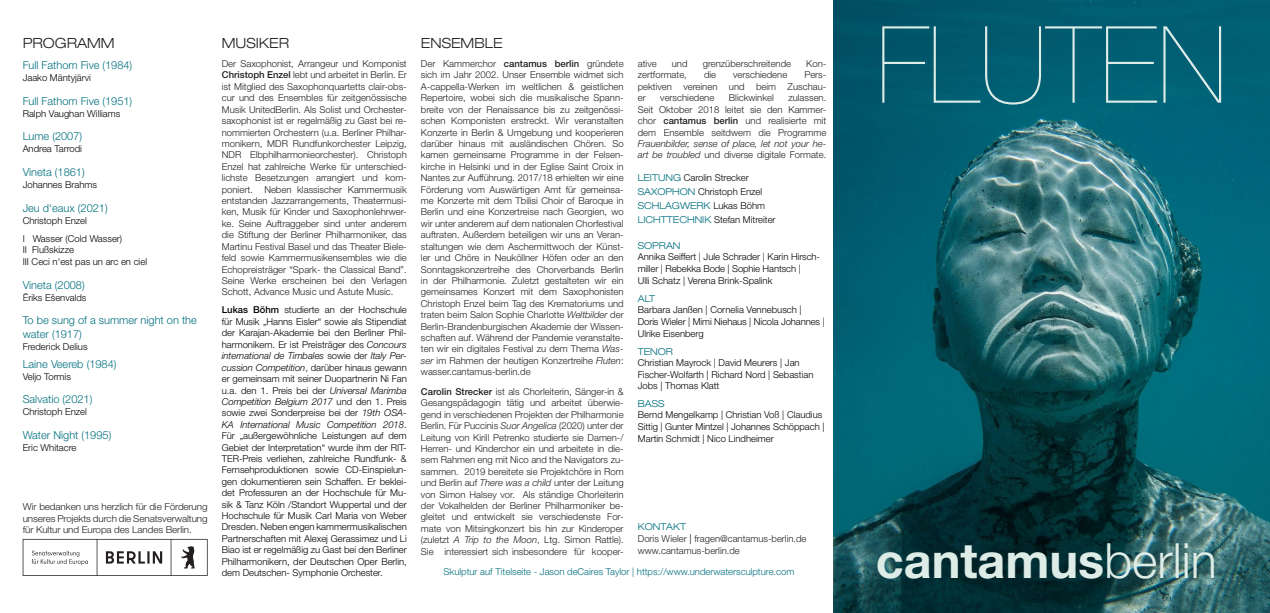
<style>
.page{position:relative;width:1270px;height:613px;background:#fff}
.page>*{position:absolute;margin:0;border:0;box-sizing:border-box;transform-origin:0 0}
.t1{font:200 106.8px "Helvetica Neue";color:#ddece7}
.t2{font:700 48.6px "Helvetica Neue";color:#ddece7}
.t3{font:300 expanded 14px "Helvetica Neue";color:#231f20}
.t4{font:300 11px/13.2px "Helvetica Neue";color:#016f7e}
.t5{font:300 9.5px/11.4px "Helvetica Neue";color:#231f20;text-align:justify}
.t6{font:300 9.5px/11.4px "Helvetica Neue";color:#000}
.t7{font:300 9.5px/11.4px "Helvetica Neue";color:#231f20;text-align:justify;scale:1.04 1}
.t8{font:300 9.5px "Helvetica Neue";color:#016f7e}
.t9{font:300 9.5px "Helvetica Neue";color:#010000}
.t10{font:300 expanded 9.5px "Helvetica Neue";color:#016f7e}
.s1{font-family:"Helvetica";color:#231f20}
.s2{font-weight:500}
.s3{font-style:italic}
.s4{font-stretch:expanded;color:#016f7e}
.s5{font-stretch:normal;color:#010000}
.s6{font-size:10px;color:#000}
.s7{font-weight:300}
</style>
<div class="page">
<svg style="left:23px;top:538px;width:185px;height:37px"></svg>
<img style="left:833px;top:0;width:437px;height:612px">
<img style="left:833px;top:85px;width:437px;height:411px">
<p class="t3" style="left:23px;top:34px;width:94px">PROGRAMM</p>
<p class="t3" style="left:222px;top:34px;width:69px">MUSIKER</p>
<p class="t3" style="left:421px;top:34px;width:83px">ENSEMBLE</p>
<p class="t4" style="left:23px;top:58px;width:111px">Full Fathom Five (1984)</p>
<p class="t6" style="left:23px;top:72px;width:70px">Jaako Mäntyjärvi</p>
<p class="t4" style="left:23px;top:94px;width:111px">Full Fathom Five (1951)</p>
<p class="t6" style="left:23px;top:107px;width:99px">Ralph Vaughan Williams</p>
<p class="t4" style="left:23px;top:130px;width:61px">Lume (2007)</p>
<p class="t6" style="left:23px;top:143px;width:61px">Andrea Tarrodi</p>
<p class="t4" style="left:23px;top:165px;width:64px">Vineta (1861)</p>
<p class="t6" style="left:23px;top:179px;width:76px">Johannes Brahms</p>
<p class="t4" style="left:23px;top:201px;width:86px">Jeu d‘eaux (2021)</p>
<p class="t6" style="left:23px;top:211px;width:101px;line-height:18px">Christoph Enzel<br>I Wasser (Cold Wasser)</p>
<p class="t6" style="left:23px;top:244px;width:126px">II Flußskizze<br>III Ceci n‘est pas un arc en ciel</p>
<p class="t4" style="left:23px;top:278px;width:64px">Vineta (2008)</p>
<p class="t6" style="left:23px;top:291px;width:65px"><span class="s1">Ē</span>riks Ešenvalds</p>
<p class="t4" style="left:23px;top:313px;width:176px">To be sung of a summer night on the water (1917)</p>
<p class="t6" style="left:23px;top:340px;width:66px">Frederick Delius</p>
<p class="t4" style="left:23px;top:357px;width:95px">Laine Veereb (1984)</p>
<p class="t6" style="left:23px;top:370px;width:50px">Veljo Tormis</p>
<p class="t4" style="left:23px;top:392px;width:71px">Salvatio (2021)</p>
<p class="t6" style="left:23px;top:406px;width:66px">Christoph Enzel</p>
<p class="t4" style="left:23px;top:428px;width:90px">Water Night (1995)</p>
<p class="t6" style="left:23px;top:441px;width:55px">Eric Whitacre</p>
<p class="t7" style="left:23px;top:500px;width:179px">Wir bedanken uns herzlich für die Förderung unseres Projekts durch die Senatsverwaltung für Kultur und Europa des Landes Berlin.</p>
<p class="t5" style="left:222px;top:58px;width:186px">Der Saxophonist, Arrangeur und Komponist <span class="s2">Christoph Enzel</span> lebt und arbeitet in Berlin. Er ist Mitglied des Saxophonquartetts clair-obs&shy;cur und des Ensembles für zeitgenössische Musik UnitedBerlin. Als Solist und Orchester&shy;saxophonist ist er regelmäßig zu Gast bei re&shy;nommierten Orchestern (u.a. Berliner Philhar&shy;monikern, MDR Rundfunkorchester Leipzig, NDR Elbphilharmonieorchester). Christoph Enzel hat zahlreiche Werke für unterschied&shy;lichste Besetzungen arrangiert und kom&shy;poniert. Neben klassischer Kammermusik entstanden Jazzarrangements, Theatermusi&shy;ken, Musik für Kinder und Saxophonlehrwer&shy;ke. Seine Auftraggeber sind unter anderem die Stiftung der Berliner Philharmoniker, das Martinu Festival Basel und das Theater Biele&shy;feld sowie Kammermusikensembles wie die Echopreisträger “Spark- the Classical Band”.<br>Seine Werke erscheinen bei den Verlagen Schott, Advance Music und Astute Music.</p>
<p class="t6" style="left:222px;top:303px;width:186px;text-align:justify"><span class="s2">Lukas Böhm</span> studierte an der Hochschule für Musik „Hanns Eisler“ sowie als Stipendiat der Karajan-Akademie bei den Berliner Phil&shy;harmonikern. Er ist Preisträger des <span class="s3">Concours international de Timbales</span> sowie der <span class="s3">Italy Per&shy;cussion Competition</span>, darüber hinaus gewann er gemeinsam mit seiner Duopartnerin Ni Fan u.a. den 1. Preis bei der <span class="s3">Universal Marimba Competition Belgium 2017</span> und den 1. Preis sowie zwei Sonderpreise bei der <span class="s3">19th OSA-KA International Music Competition 2018</span>.<br>Für „außergewöhnliche Leistungen auf dem Gebiet der Interpretation“ wurde ihm der RIT-TER-Preis verliehen, zahlreiche Rundfunk- &amp; Fernsehproduktionen sowie CD-Einspielun&shy;gen dokumentieren sein Schaffen. Er beklei&shy;det Professuren an der Hochschule für Mu&shy;sik &amp; Tanz Köln /Standort Wuppertal und der Hochschule für Musik Carl Maria von Weber Dresden. Neben engen kammermusikalischen Partnerschaften mit Alexej Gerassimez und Li Biao ist er regelmäßig zu Gast bei den Berliner Philharmonikern, der Deutschen Oper Berlin, dem Deutschen- Symphonie Orchester.</p>
<p class="t5" style="left:421px;top:58px;width:204px">Der Kammerchor <span class="s2">cantamus berlin</span> gründete sich im Jahr 2002. Unser Ensemble widmet sich A-cappella-Werken im weltlichen &amp; geistlichen Repertoire, wobei sich die musikalische Spann&shy;breite von der Renaissance bis zu zeitgenössi&shy;schen Komponisten erstreckt. Wir veranstalten Konzerte in Berlin &amp; Umgebung und kooperieren darüber hinaus mit ausländischen Chören. So kamen gemeinsame Programme in der Felsen&shy;kirche in Helsinki und in der Eglise Saint Croix in Nantes zur Aufführung. 2017/18 erhielten wir eine Förderung vom Auswärtigen Amt für gemeinsa&shy;me Konzerte mit dem Tbilisi Choir of Baroque in Berlin und eine Konzertreise nach Georgien, wo wir unter anderem auf dem nationalen Chorfestival auftraten. Außerdem beteiligen wir uns an Veran&shy;staltungen wie dem Aschermittwoch der Künst&shy;ler und Chöre in Neuköllner Höfen oder an den Sonntagskonzertreihe des Chorverbands Berlin in der Philharmonie. Zuletzt gestalteten wir ein gemeinsames Konzert mit dem Saxophonisten Christoph Enzel beim Tag des Krematoriums und traten beim Salon Sophie Charlotte <span class="s3">Weltbilder</span> der Berlin-Brandenburgischen Akademie der Wissen&shy;schaften auf. Während der Pandemie veranstalte&shy;ten wir ein digitales Festival zu dem Thema <span class="s3">Was&shy;ser</span> im Rahmen der heutigen Konzertreihe <span class="s3">Fluten</span>: wasser.cantamus-berlin.de</p>
<p class="t5" style="left:421px;top:385px;width:204px"><span class="s2">Carolin Strecker</span> ist als Chorleiterin, Sänger-in &amp; Gesangspädagogin tätig und arbeitet überwie&shy;gend in verschiedenen Projekten der Philharmonie Berlin. Für Puccinis <span class="s3">Suor Angelica</span> (2020) unter der Leitung von Kirill Petrenko studierte sie Damen-/ Herren- und Kinderchor ein und arbeitete in die&shy;sem Rahmen eng mit Nico and the Navigators zu&shy;sammen. 2019 bereitete sie Projektchöre in Rom und Berlin auf <span class="s3">There was a child</span> unter der Leitung von Simon Halsey vor. Als ständige Chorleiterin der Vokalhelden der Berliner Philharmoniker be&shy;gleitet und entwickelt sie verschiedenste For&shy;mate von Mitsingkonzert bis hin zur Kinderoper (zuletzt <span class="s3">A Trip to the Moon</span>, Ltg. Simon Rattle).<br>Sie interessiert sich insbesondere für kooper-</p>
<p class="t5" style="left:638px;top:58px;width:20px">ative</p>
<p class="t5" style="left:672px;top:58px;width:17px">und</p>
<p class="t5" style="left:703px;top:58px;width:90px">grenzüberschreitende</p>
<p class="t5" style="left:806px;top:58px;width:22px">Kon-</p>
<p class="t5" style="left:638px;top:69px;width:51px">zertformate,</p>
<p class="t5" style="left:704px;top:69px;width:14px">die</p>
<p class="t5" style="left:733px;top:69px;width:56px">verschiedene</p>
<p class="t5" style="left:638px;top:69px;width:190px;text-indent:167px">Pers&shy;pektiven vereinen und beim Zuschau&shy;er</p>
<p class="t5" style="left:638px;top:92px;width:190px;text-indent:151px">zulassen.<br>Seit Oktober 2018 leitet sie den Kammer&shy;chor <span class="s2">cantamus berlin</span> und realisierte mit dem Ensemble seitdwem die Programme <span class="s3">Frauenbilder, sense of place, let not your he&shy;art be troubled</span> und diverse digitale Formate.</p>
<p class="t9" style="left:638px;top:172px;width:113px"><span class="s4">LEITUNG</span> Carolin Strecker</p>
<p class="t9" style="left:638px;top:186px;width:126px"><span class="s4">SAXOPHON</span> Christoph Enzel</p>
<p class="t10" style="left:638px;top:200px;width:129px">SCHLAGWERK <span class="s5">Lukas Böhm</span></p>
<p class="t9" style="left:638px;top:214px;width:139px"><span class="s4">LICHTTECHNIK</span> Stefan Mitreiter</p>
<p class="t10" style="left:638px;top:240px;width:44px">SOPRAN</p>
<p class="t6" style="left:638px;top:251px;width:184px">Annika Seiffert | Jule Schrader | Karin Hirsch&shy;miller | Rebekka Bode | Sophie Hantsch |</p>
<p class="t6" style="left:638px;top:271px;width:136px;line-height:18px">Ulli Schatz | Verena Brink-Spalink<br><span class="s4">ALT</span></p>
<p class="t6" style="left:638px;top:304px;width:165px">Barbara Janßen | Cornelia Vennebusch |</p>
<p class="t6" style="left:638px;top:315px;width:188px">Doris Wieler | Mimi Niehaus | Nicola Johannes |</p>
<p class="t6" style="left:638px;top:327px;width:67px">Ulrike Eisenberg</p>
<p class="t10" style="left:638px;top:345px;width:37px">TENOR</p>
<p class="t6" style="left:638px;top:357px;width:177px">Christian Mayrock | David Meurers | Jan<br>Fischer-Wolfarth | Richard Nord | Sebastian<br>Jobs | Thomas Klatt</p>
<p class="t10" style="left:638px;top:398px;width:28px">BASS</p>
<p class="t6" style="left:638px;top:409px;width:188px">Bernd Mengelkamp | Christian Voß | Claudius<br>Sittig | Gunter Mintzel | Johannes Schöppach |</p>
<p class="t6" style="left:638px;top:432px;width:137px">Martin Schmidt | Nico Lindheimer</p>
<p class="t5" style="left:660px;top:92px;width:56px">verschiedene</p>
<p class="t5" style="left:729px;top:92px;width:46px">Blickwinkel</p>
<p class="t10" style="left:638px;top:521px;width:50px">KONTAKT</p>
<p class="t5" style="left:638px;top:533px;width:170px">Doris Wieler <span class="s6">|</span> fragen@cantamus-berlin.de www.cantamus-berlin.de</p>
<p class="t8" style="left:444px;top:566px;width:352px">Skulptur auf Titelseite - Jason deCaires Taylor | https://www.underwatersculpture.com</p>
<p class="t1" style="left:876px;top:3px;width:352px">FLUTEN</p>
<p class="t2" style="left:876px;top:530px;width:342px">cantamus<span class="s7">berlin</span></p>
</div>
